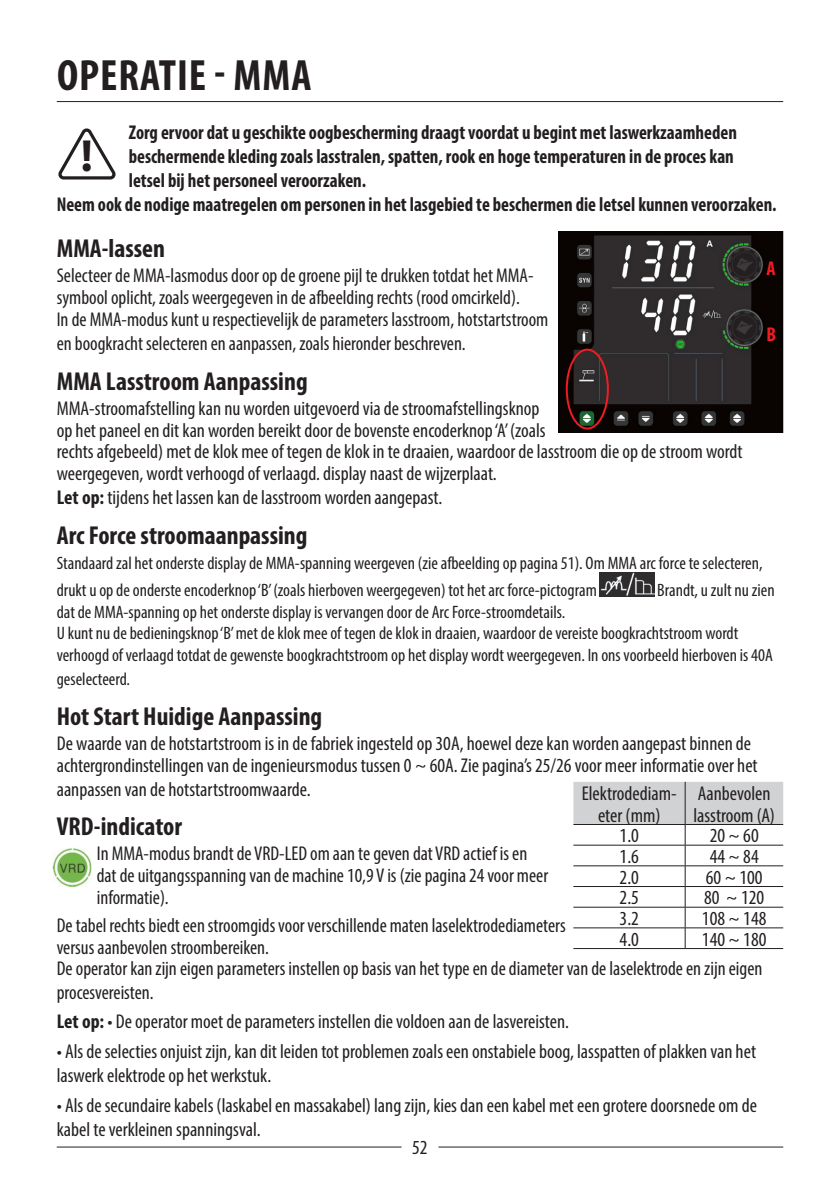
<style>
.page{position:relative;width:840px;height:1191px;background:#fff}
.page>*{position:absolute;margin:0;border:0;box-sizing:border-box;transform-origin:0 0}
.t1{font:700 45.2px "Myriad Pro";color:#231f20}
.Page_Header{font:700 condensed 44px "Myriad Pro";letter-spacing:.02em;color:#231f20}
.Sub_Header{font:700 condensed 26px "Myriad Pro";color:#231f20}
.Body{font:condensed 20px/22px "Myriad Pro";color:#231f20}
.Body-2{font:700 condensed 20px "Myriad Pro";color:#231f20;scale:.94 1}
.Body-3{font:700 condensed 20px "Myriad Pro";color:#ee1d23}
.Body-4{font:condensed 18px/21.6px "Myriad Pro";color:#231f20}
.s1{font-weight:700}
</style>
<div class="page">
<hr style="left:57px;top:1146px;width:344px;height:1px;background:#231f20">
<hr style="left:438px;top:1146px;width:344px;height:1px;background:#231f20">
<hr style="left:57px;top:101px;width:725px;height:1px;background:#231f20">
<svg style="left:58px;top:128px;width:58px;height:52px"></svg>
<img style="left:599px;top:572px;width:55px;height:24px">
<svg style="left:573px;top:782px;width:209px;height:166px"></svg>
<hr style="left:573px;top:948px;width:111px;height:1px;background:#231f20">
<hr style="left:684px;top:948px;width:98px;height:1px;background:#231f20">
<img style="left:558px;top:232px;width:224px;height:200px">
<div style="left:565px;top:349px;width:43px;height:80px;border:2px solid #ee1d23;border-radius:50%"></div>
<img style="left:52px;top:848px;width:40px;height:39px">
<p class="Page_Header" style="left:57px;top:48px;width:256px">OPERATIE - MMA</p>
<p class="Body-2" style="left:129px;top:120px;width:648px">Zorg ervoor dat u geschikte oogbescherming draagt voordat u begint met laswerkzaamheden</p>
<p class="Body-2" style="left:129px;top:144px;width:644px">beschermende kleding zoals lasstralen, spatten, rook en hoge temperaturen in de proces kan</p>
<p class="Body-2" style="left:129px;top:168px;width:254px">letsel bij het personeel veroorzaken.</p>
<p class="Body-2" style="left:57px;top:192px;width:767px">Neem ook de nodige maatregelen om personen in het lasgebied te beschermen die letsel kunnen veroorzaken.</p>
<p class="t1" style="left:81px;top:126px;width:14px">!</p>
<p class="Sub_Header" style="left:57px;top:232px;width:110px">MMA-lassen</p>
<p class="Body" style="left:57px;top:264px;width:493px">Selecteer de MMA-lasmodus door op de groene pijl te drukken totdat het MMA&shy;symbool oplicht, zoals weergegeven in de afbeelding rechts (rood omcirkeld).<br>In de MMA-modus kunt u respectievelijk de parameters lasstroom, hotstartstroom</p>
<p class="Body" style="left:57px;top:332px;width:410px">en boogkracht selecteren en aanpassen, zoals hieronder beschreven.</p>
<p class="Sub_Header" style="left:57px;top:365px;width:252px">MMA Lasstroom Aanpassing</p>
<p class="Body" style="left:57px;top:397px;width:490px">MMA-stroomafstelling kan nu worden uitgevoerd via de stroomafstellingsknop op het paneel en dit kan worden bereikt door de bovenste encoderknop ‘A’ (zoals</p>
<p class="Body-3" style="left:766px;top:256px;width:11px">A</p>
<p class="Body-3" style="left:766px;top:322px;width:11px">B</p>
<p class="Body" style="left:57px;top:440px;width:687px">rechts afgebeeld) met de klok mee of tegen de klok in te draaien, waardoor de lasstroom die op de stroom wordt weergegeven, wordt verhoogd of verlaagd. display naast de wijzerplaat.</p>
<p class="Body" style="left:57px;top:486px;width:387px"><span class="s1">Let op:</span> tijdens het lassen kan de lasstroom worden aangepast.</p>
<p class="Sub_Header" style="left:57px;top:519px;width:252px">Arc Force stroomaanpassing</p>
<p class="Body-4" style="left:57px;top:548px;width:707px;line-height:27.6px">Standaard zal het onderste display de MMA-spanning weergeven (zie afbeelding op pagina 51). Om MMA arc force te selecteren, drukt u op de onderste encoderknop ‘B’ (zoals hierboven weergegeven) tot het arc force-pictogram</p>
<p class="Body-4" style="left:657px;top:579px;width:119px">Brandt, u zult nu zien</p>
<p class="Body-4" style="left:57px;top:601px;width:717px">dat de MMA-spanning op het onderste display is vervangen door de Arc Force-stroomdetails.<br>U kunt nu de bedieningsknop ‘B’ met de klok mee of tegen de klok in draaien, waardoor de vereiste boogkrachtstroom wordt verhoogd of verlaagd totdat de gewenste boogkrachtstroom op het display wordt weergegeven. In ons voorbeeld hierboven is 40A</p>
<p class="Body-4" style="left:57px;top:668px;width:75px">geselecteerd.</p>
<p class="Sub_Header" style="left:57px;top:700px;width:267px">Hot Start Huidige Aanpassing</p>
<p class="Body" style="left:57px;top:731px;width:702px">De waarde van de hotstartstroom is in de fabriek ingesteld op 30A, hoewel deze kan worden aangepast binnen de achtergrondinstellingen van de ingenieursmodus tussen 0 ~ 60A. Zie pagina’s 25/26 voor meer informatie over het</p>
<p class="Body" style="left:57px;top:777px;width:255px">aanpassen van de hotstartstroomwaarde.</p>
<p class="Body" style="left:581px;top:781px;width:96px;text-align:center">Elektrodediam&shy;eter (mm)</p>
<p class="Body" style="left:693px;top:781px;width:83px">Aanbevolen lasstroom (A)</p>
<p class="Body" style="left:619px;top:824px;width:21px">1.0</p>
<p class="Body" style="left:709px;top:824px;width:50px">20 ~ 60</p>
<p class="Body" style="left:619px;top:845px;width:21px">1.6</p>
<p class="Body" style="left:709px;top:845px;width:50px">44 ~ 84</p>
<p class="Body" style="left:619px;top:866px;width:21px">2.0</p>
<p class="Body" style="left:705px;top:866px;width:58px">60 ~ 100</p>
<p class="Body" style="left:619px;top:886px;width:21px">2.5</p>
<p class="Body" style="left:703px;top:886px;width:61px">80 ~ 120</p>
<p class="Body" style="left:619px;top:907px;width:21px">3.2</p>
<p class="Body" style="left:701px;top:907px;width:66px">108 ~ 148</p>
<p class="Body" style="left:619px;top:928px;width:21px">4.0</p>
<p class="Body" style="left:701px;top:928px;width:66px">140 ~ 180</p>
<p class="Sub_Header" style="left:57px;top:810px;width:127px">VRD-indicator</p>
<p class="Body" style="left:97px;top:842px;width:452px">In MMA-modus brandt de VRD-LED om aan te geven dat VRD actief is en dat de uitgangsspanning van de machine 10,9 V is (zie pagina 24 voor meer informatie).</p>
<p class="Body" style="left:57px;top:914px;width:510px">De tabel rechts biedt een stroomgids voor verschillende maten laselektrodediameters versus aanbevolen stroombereiken.</p>
<p class="Body" style="left:57px;top:955px;width:706px;line-height:24px">De operator kan zijn eigen parameters instellen op basis van het type en de diameter van de laselektrode en zijn eigen procesvereisten.</p>
<p class="Body" style="left:57px;top:1010px;width:513px"><span class="s1">Let op:</span> • De operator moet de parameters instellen die voldoen aan de lasvereisten.</p>
<p class="Body" style="left:57px;top:1039px;width:700px;line-height:24px">• Als de selecties onjuist zijn, kan dit leiden tot problemen zoals een onstabiele boog, lasspatten of plakken van het laswerk elektrode op het werkstuk.</p>
<p class="Body" style="left:57px;top:1092px;width:701px;line-height:24px">• Als de secundaire kabels (laskabel en massakabel) lang zijn, kies dan een kabel met een grotere doorsnede om de kabel te verkleinen spanningsval.</p>
<p class="Body" style="left:412px;top:1135px;width:17px">52</p>
</div>
